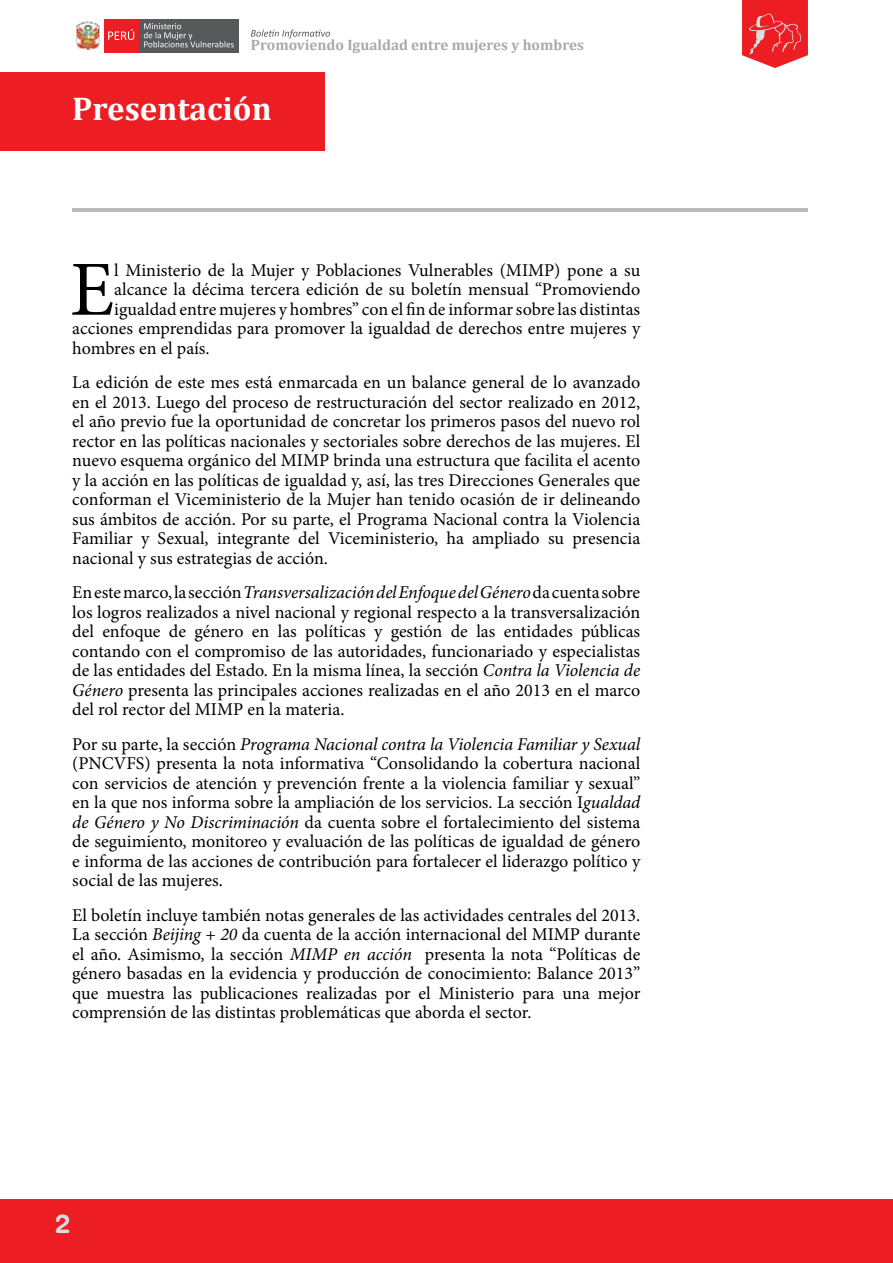
<style>
.page{position:relative;width:893px;height:1263px;background:#fff}
.page>*{position:absolute;margin:0;border:0;box-sizing:border-box;transform-origin:0 0}
.t1{font:78px "Minion Pro";color:#000}
.t2{font:700 33px "Cambria";color:#fff}
.t3{font:27px "Swiss 721 BT Bold Rounded";color:#dcddde}
.t4{font:18px/19.5px "Minion Pro";color:#000;text-align:justify}
.t5{font:700 15px "Cambria";color:#a7a9ac}
.s1{font-style:italic}
</style>
<div class="page">
<div style="left:0;top:1199px;width:892px;height:64px;background:#ed1d24"></div>
<svg style="left:251px;top:30px;width:79px;height:8px"></svg>
<img style="left:77px;top:27px;width:22px;height:23px">
<svg style="left:76px;top:21px;width:24px;height:6px"></svg>
<div style="left:104px;top:19px;width:35px;height:33px;background:#ed1d24"></div>
<svg style="left:108px;top:29px;width:26px;height:11px"></svg>
<div style="left:140px;top:19px;width:99px;height:33px;background:#58595b"></div>
<svg style="left:144px;top:23px;width:90px;height:24px"></svg>
<svg style="left:742px;top:0;width:66px;height:68px;background:#ed4046"></svg>
<div style="left:0;top:72px;width:325px;height:79px;background:#ed1d24"></div>
<hr style="left:72px;top:209px;width:736px;height:3px;background:#b8babc">
<p class="t5" style="left:251px;top:36px;width:335px">Promoviendo Igualdad entre mujeres y hombres</p>
<h2 class="t2" style="left:72px;top:88px;width:201px">Presentación</h2>
<h1 class="t1" style="left:70px;top:238px;width:46px">E</h1>
<p class="t4" style="left:114px;top:260px;width:527px">l Ministerio de la Mujer y Poblaciones Vulnerables (MIMP) pone a su</p>
<p class="t4" style="left:114px;top:280px;width:527px">alcance la décima tercera edición de su boletín mensual “Promoviendo</p>
<p class="t4" style="left:114px;top:299px;width:527px">igualdad entre mujeres y hombres” con el fin de informar sobre las distintas</p>
<p class="t4" style="left:72px;top:319px;width:569px">acciones emprendidas para promover la igualdad de derechos entre mujeres y</p>
<p class="t4" style="left:72px;top:338px;width:139px">hombres en el país.</p>
<p class="t4" style="left:72px;top:373px;width:570px">La edición de este mes está enmarcada en un balance general de lo avanzado en el 2013. Luego del proceso de restructuración del sector realizado en 2012, el año previo fue la oportunidad de concretar los primeros pasos del nuevo rol rector en las políticas nacionales y sectoriales sobre derechos de las mujeres. El nuevo esquema orgánico del MIMP brinda una estructura que facilita el acento y la acción en las políticas de igualdad y, así, las tres Direcciones Generales que conforman el Viceministerio de la Mujer han tenido ocasión de ir delineando sus ámbitos de acción. Por su parte, el Programa Nacional contra la Violencia Familiar y Sexual, integrante del Viceministerio, ha ampliado su presencia nacional y sus estrategias de acción.</p>
<p class="t4" style="left:72px;top:583px;width:570px">En este marco, la sección <span class="s1">Transversalización del Enfoque del Género</span> da cuenta sobre los logros realizados a nivel nacional y regional respecto a la transversalización del enfoque de género en las políticas y gestión de las entidades públicas contando con el compromiso de las autoridades, funcionariado y especialistas de las entidades del Estado. En la misma línea, la sección <span class="s1">Contra la Violencia de Género</span> presenta las principales acciones realizadas en el año 2013 en el marco del rol rector del MIMP en la materia.</p>
<p class="t4" style="left:72px;top:734px;width:570px">Por su parte, la sección <span class="s1">Programa Nacional contra la Violencia Familiar y Sexual </span>(PNCVFS) presenta la nota informativa “Consolidando la cobertura nacional con servicios de atención y prevención frente a la violencia familiar y sexual” en la que nos informa sobre la ampliación de los servicios. La sección I<span class="s1">gualdad de Género y No Discriminación</span> da cuenta sobre el fortalecimiento del sistema de seguimiento, monitoreo y evaluación de las políticas de igualdad de género e informa de las acciones de contribución para fortalecer el liderazgo político y social de las mujeres.</p>
<p class="t4" style="left:72px;top:905px;width:570px">El boletín incluye también notas generales de las actividades centrales del 2013.<br>La sección <span class="s1">Beijing + 20</span> da cuenta de la acción internacional del MIMP durante el año. Asimismo, la sección <span class="s1">MIMP en acción</span> presenta la nota “Políticas de género basadas en la evidencia y producción de conocimiento: Balance 2013” que muestra las publicaciones realizadas por el Ministerio para una mejor comprensión de las distintas problemáticas que aborda el sector.</p>
<h3 class="t3" style="left:55px;top:1206px;width:17px">2</h3>
</div>
